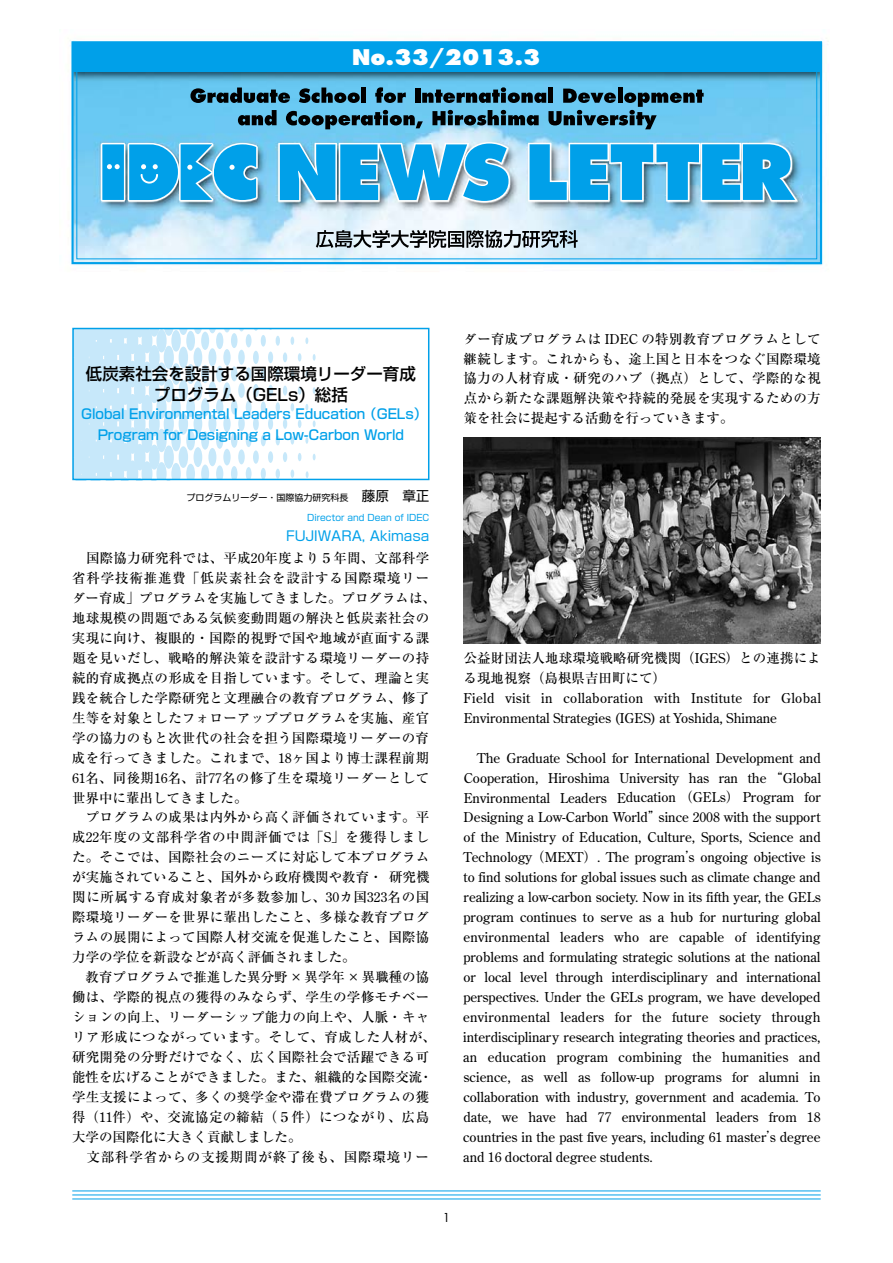
<style>
.page{position:relative;width:893px;height:1263px;background:#fff}
.page>*{position:absolute;margin:0;border:0;box-sizing:border-box;transform-origin:0 0}
.t1{font:800 21px "Futura";color:#fff}
.t2{font:500 16.5px/21px "Shin Go Pro";color:#000;text-align:center}
.t3{font:13.5px/20px "Century Old Style Std";color:#000;text-align:justify}
.t4{font:500 13.5px/20px "Ryumin Pro";letter-spacing:.02em;color:#000}
.t5{font:13.5px/20px "Century Old Style Std";letter-spacing:.025em;color:#000}
.t6{font:500 13.5px/21px "Shin Go Pro";color:#00a0e9;text-align:center}
.t7{font:500 13.5px "Ryumin Pro";letter-spacing:.065em;color:#000}
.t8{font:13.5px "Shin Go Pro";color:#00a0e9}
.t9{font:12px "Futura";color:#000}
.t10{font:9px/19.5px "Shin Go Pro";color:#00a0e9;text-align:right}
.s1{color:#000}
.s2{font-size:13.5px;color:#000}
.s3{font-family:"Century Old Style Std";font-weight:400}
.s4{font-family:"Ryumin Pro";font-weight:500}
</style>
<div class="page">
<hr style="left:72px;top:1199px;width:749px;height:1px;background:#00a0e9">
<hr style="left:72px;top:1195px;width:749px;height:1px;background:#00a0e9">
<hr style="left:72px;top:1191px;width:749px;height:1px;background:#00a0e9">
<img style="left:463px;top:438px;width:358px;height:205px">
<img style="left:70px;top:40px;width:759px;height:226px">
<div style="left:73px;top:42px;width:748px;height:30px;background:#00a0e9"></div>
<div style="left:71px;top:41px;width:751px;height:223px;border:2px solid #00a0e9"></div>
<div style="left:77px;top:46px;width:740px;height:213px;border:1px solid #00a0e9"></div>
<svg style="left:316px;top:230px;width:262px;height:18px;background:#868e93"></svg>
<svg style="left:99px;top:140px;width:161px;height:63px;background:#3aafe4"></svg>
<svg style="left:277px;top:141px;width:234px;height:63px;background:#41b0e3"></svg>
<svg style="left:527px;top:141px;width:274px;height:62px;background:#41b2e6"></svg>
<svg style="left:190px;top:87px;width:514px;height:42px;background:#4887a3"></svg>
<div style="left:261px;top:335px;width:5px;height:12px;background:#c7e8fa;border-radius:50%"></div>
<hr style="left:276px;top:336px;width:4px;height:10px;background:#c7e8fa;border-radius:50%">
<svg style="left:291px;top:337px;width:3px;height:8px"></svg>
<svg style="left:305px;top:337px;width:3px;height:7px"></svg>
<div style="left:268px;top:352px;width:5px;height:11px;background:#c7e8fa;border-radius:50%"></div>
<hr style="left:283px;top:352px;width:4px;height:10px;background:#c7e8fa;border-radius:50%">
<svg style="left:298px;top:353px;width:3px;height:8px"></svg>
<svg style="left:313px;top:354px;width:3px;height:7px"></svg>
<div style="left:261px;top:368px;width:5px;height:12px;background:#c7e8fa;border-radius:50%"></div>
<hr style="left:276px;top:369px;width:4px;height:10px;background:#c7e8fa;border-radius:50%">
<svg style="left:291px;top:370px;width:3px;height:8px"></svg>
<svg style="left:305px;top:371px;width:3px;height:6px"></svg>
<div style="left:268px;top:385px;width:5px;height:11px;background:#c7e8fa;border-radius:50%"></div>
<hr style="left:283px;top:386px;width:4px;height:10px;background:#c7e8fa;border-radius:50%">
<svg style="left:298px;top:386px;width:3px;height:9px"></svg>
<svg style="left:313px;top:387px;width:3px;height:7px"></svg>
<div style="left:261px;top:401px;width:5px;height:12px;background:#c7e8fa;border-radius:50%"></div>
<hr style="left:276px;top:402px;width:4px;height:10px;background:#c7e8fa;border-radius:50%">
<svg style="left:291px;top:403px;width:3px;height:8px"></svg>
<svg style="left:305px;top:404px;width:3px;height:6px"></svg>
<div style="left:268px;top:418px;width:5px;height:12px;background:#c7e8fa;border-radius:50%"></div>
<hr style="left:283px;top:419px;width:4px;height:10px;background:#c7e8fa;border-radius:50%">
<svg style="left:298px;top:420px;width:3px;height:8px"></svg>
<svg style="left:313px;top:420px;width:3px;height:7px"></svg>
<div style="left:261px;top:435px;width:5px;height:11px;background:#c7e8fa;border-radius:50%"></div>
<hr style="left:276px;top:435px;width:4px;height:10px;background:#c7e8fa;border-radius:50%">
<svg style="left:291px;top:436px;width:3px;height:9px"></svg>
<svg style="left:305px;top:437px;width:3px;height:7px"></svg>
<div style="left:268px;top:451px;width:5px;height:12px;background:#c7e8fa;border-radius:50%"></div>
<hr style="left:283px;top:452px;width:4px;height:10px;background:#c7e8fa;border-radius:50%">
<svg style="left:298px;top:453px;width:3px;height:8px"></svg>
<svg style="left:313px;top:454px;width:3px;height:6px"></svg>
<div style="left:261px;top:468px;width:5px;height:11px;background:#c7e8fa;border-radius:50%"></div>
<hr style="left:276px;top:469px;width:4px;height:10px;background:#c7e8fa;border-radius:50%">
<svg style="left:291px;top:469px;width:3px;height:8px"></svg>
<svg style="left:306px;top:471px;width:3px;height:6px"></svg>
<svg style="left:74px;top:331px;width:185px;height:150px"></svg>
<div style="left:72px;top:328px;width:357px;height:152px;border:2px solid #00a0e9"></div>
<h1 class="t1" style="left:352px;top:44px;width:190px">No.33/2013.3</h1>
<p class="t2" style="left:86px;top:361px;width:332px">低炭素社会を設計する国際環境リーダー育成プログラム（GELs）総括</p>
<p class="t6" style="left:81px;top:402px;width:348px">Global Environmental Leaders Education （GELs）<br>Program for Designing a Low-Carbon World</p>
<p class="t10" style="left:186px;top:487px;width:245px"><span class="s1">プログラムリーダー・国際協力研究科長</span> <span class="s2">藤原　章正<br></span>Director and Dean of IDEC</p>
<p class="t8" style="left:286px;top:524px;width:145px">FUJIWARA, Akimasa</p>
<p class="t4" style="left:72px;top:547px;width:366px;text-indent:14px">国際協力研究科では、平成<span class="s3">20</span>年度より５年間、文部科学省科学技術推進費「低炭素社会を設計する国際環境リーダー育成」プログラムを実施してきました。プログラムは、地球規模の問題である気候変動問題の解決と低炭素社会の実現に向け、複眼的・国際的視野で国や地域が直面する課題を見いだし、戦略的解決策を設計する環境リーダーの持続的育成拠点の形成を目指しています。そして、理論と実践を統合した学際研究と文理融合の教育プログラム、修了生等を対象としたフォローアッププログラムを実施、産官学の協力のもと次世代の社会を担う国際環境リーダーの育成を行ってきました。これまで、<span class="s3">18</span>ヶ国より博士課程前期<br><span class="s3">61</span>名、同後期<span class="s3">16</span>名、計<span class="s3">77</span>名の修了生を環境リーダーとして世界中に輩出してきました。</p>
<p class="t4" style="left:72px;top:806px;width:359px;text-align:justify;text-indent:14px">プログラムの成果は内外から高く評価されています。平成<span class="s3">22</span>年度の文部科学省の中間評価では「<span class="s3">S</span>」を獲得しました。そこでは、国際社会のニーズに対応して本プログラムが実施されていること、国外から政府機関や教育・研究機関に所属する育成対象者が多数参加し、<span class="s3">30</span>カ国<span class="s3">323</span>名の国際環境リーダーを世界に輩出したこと、多様な教育プログラムの展開によって国際人材交流を促進したこと、国際協力学の学位を新設などが高く評価されました。</p>
<p class="t4" style="left:72px;top:966px;width:365px;text-indent:14px">教育プログラムで推進した異分野×異学年×異職種の協働は、学際的視点の獲得のみならず、学生の学修モチベーションの向上、リーダーシップ能力の向上や、人脈・キャリア形成につながっています。そして、育成した人材が、研究開発の分野だけでなく、広く国際社会で活躍できる可能性を広げることができました。また、組織的な国際交流・学生支援によって、多くの奨学金や滞在費プログラムの獲得（<span class="s3">11</span>件）や、交流協定の締結（５件）につながり、広島大学の国際化に大きく貢献しました。</p>
<p class="t7" style="left:86px;top:1146px;width:344px">文部科学省からの支援期間が終了後も、国際環境リー</p>
<p class="t4" style="left:463px;top:328px;width:359px;text-align:justify">ダー育成プログラムは <span class="s3">IDEC</span> の特別教育プログラムとして継続します。これからも、途上国と日本をつなぐ国際環境協力の人材育成・研究のハブ（拠点）として、学際的な視点から新たな課題解決策や持続的発展を実現するための方策を社会に提起する活動を行っていきます。</p>
<p class="t4" style="left:464px;top:647px;width:359px">公益財団法人地球環境戦略研究機関（<span class="s3">IGES</span>）との連携による現地視察（島根県吉田町にて）</p>
<p class="t5" style="left:464px;top:688px;width:359px">Field visit in collaboration with Institute for Global<br>Environmental Strategies (IGES) at Yoshida, Shimane</p>
<p class="t3" style="left:463px;top:747px;width:359px;text-indent:14px">The Graduate School for International Development and Cooperation, Hiroshima University has ran the <span class="s4">“</span>Global Environmental Leaders Education <span class="s4">（</span>GELs<span class="s4">）</span> Program for Designing a Low-Carbon World<span class="s4">”</span>since 2008 with the support of the Ministry of Education, Culture, Sports, Science and Technology<span class="s4">（</span>MEXT<span class="s4">）</span>. The program<span class="s4">’</span>s ongoing objective is to find solutions for global issues such as climate change and realizing a low-carbon society. Now in its fifth year, the GELs program continues to serve as a hub for nurturing global environmental leaders who are capable of identifying problems and formulating strategic solutions at the national or local level through interdisciplinary and international perspectives. Under the GELs program, we have developed environmental leaders for the future society through interdisciplinary research integrating theories and practices, an education program combining the humanities and science, as well as follow-up programs for alumni in collaboration with industry, government and academia. To date, we have had 77 environmental leaders from 18 countries in the past five years, including 61 master<span class="s4">’</span>s degree and 16 doctoral degree students.</p>
<p class="t9" style="left:443px;top:1210px;width:9px">1</p>
</div>
